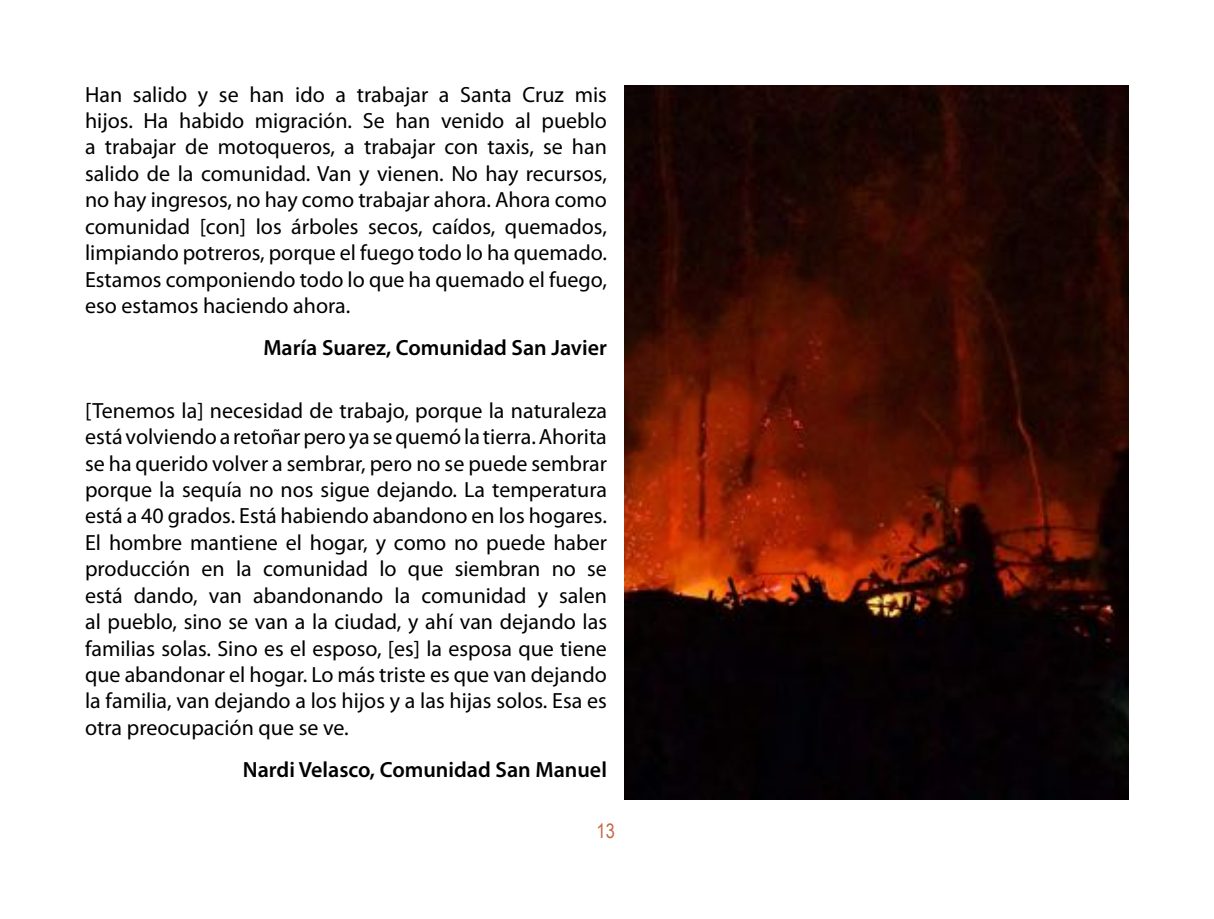
<style>
.page{position:relative;width:1214px;height:919px;background:#fff}
.page>*{position:absolute;margin:0;border:0;box-sizing:border-box;transform-origin:0 0}
.t1{font:22px/26.4px "Myriad Pro";color:#000;text-align:justify}
.t2{font:600 22px "Myriad Pro";color:#000}
.t3{font:20px "Arial Narrow";color:#c76746}
</style>
<div class="page">
<img style="left:624px;top:85px;width:504px;height:714px">
<p class="t1" style="left:85px;top:81px;width:523px">Han salido y se han ido a trabajar a Santa Cruz mis hijos. Ha habido migración. Se han venido al pueblo a trabajar de motoqueros, a trabajar con taxis, se han salido de la comunidad. Van y vienen. No hay recursos, no hay ingresos, no hay como trabajar ahora. Ahora como comunidad [con] los árboles secos, caídos, quemados, limpiando potreros, porque el fuego todo lo ha quemado.<br>Estamos componiendo todo lo que ha quemado el fuego, eso estamos haciendo ahora.</p>
<p class="t2" style="left:263px;top:334px;width:345px">María Suarez, Comunidad San Javier</p>
<p class="t1" style="left:85px;top:397px;width:523px">[Tenemos la] necesidad de trabajo, porque la naturaleza está volviendo a retoñar pero ya se quemó la tierra. Ahorita se ha querido volver a sembrar, pero no se puede sembrar porque la sequía no nos sigue dejando. La temperatura está a 40 grados. Está habiendo abandono en los hogares.<br>El hombre mantiene el hogar, y como no puede haber producción en la comunidad lo que siembran no se está dando, van abandonando la comunidad y salen al pueblo, sino se van a la ciudad, y ahí van dejando las familias solas. Sino es el esposo, [es] la esposa que tiene que abandonar el hogar. Lo más triste es que van dejando la familia, van dejando a los hijos y a las hijas solos. Esa es otra preocupación que se ve.</p>
<p class="t2" style="left:243px;top:755px;width:365px">Nardi Velasco, Comunidad San Manuel</p>
<p class="t3" style="left:596px;top:819px;width:20px">13</p>
</div>
